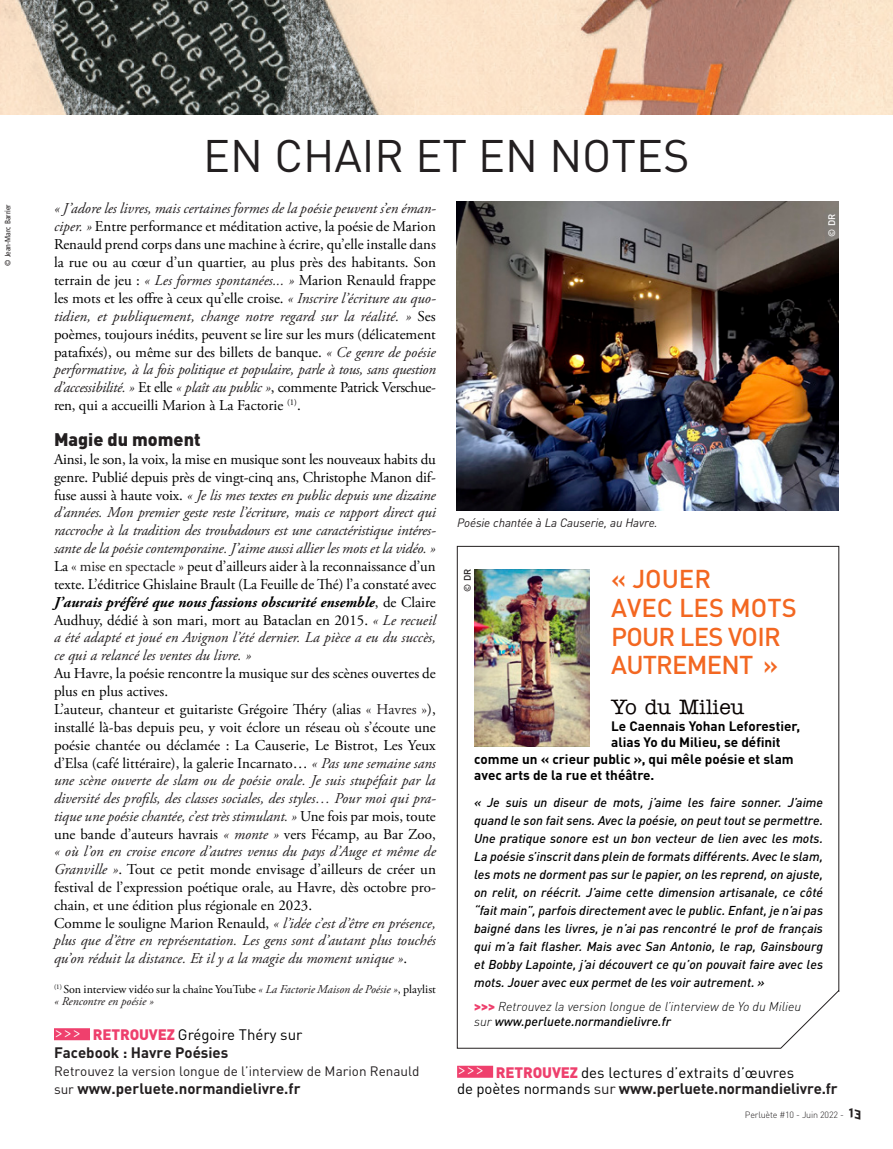
<style>
.page{position:relative;width:893px;height:1149px;background:#fff}
.page>*{position:absolute;margin:0;border:0;box-sizing:border-box;transform-origin:0 0}
.t1{font:45px "FFDIN Pro";color:#231f20}
.t2{font:500 25.5px/28.5px "FFDIN Pro";letter-spacing:-.03em;color:#f36721}
.t3{font:500 21px "American Typewriter";color:#090302}
.t4{font:900 18px "FFDIN Pro";color:#231f20}
.Texte_courant_avec_i{font:15px/17.9px "Adobe Garamond Pro";color:#000;text-align:justify}
.Texte_courant_avec_i-2{font:italic 15px/17.7px "Adobe Garamond Pro";letter-spacing:-.01em;color:#231f20;text-align:justify}
.t5{font:15px/16.5px "FFDIN Pro";color:#000}
.t6{font:700 15px/18px "FFDIN Pro";color:#231f20}
.t7{font:700 13.5px "FFDIN Pro";color:#000}
.t8{font:13.5px "FFDIN Pro";color:#231f20}
.t9{font:italic 500 12.75px/18px "FFDIN Pro";color:#000;text-align:justify}
.t10{font:italic 300 12.75px/15px "FFDIN Pro";color:#000}
.Texte_courant_avec_i-3{font:italic 12px/12px "Adobe Garamond Pro";color:#231f20}
.légendes_2022{font:italic 12px "FFDIN Pro";letter-spacing:-.01em;color:#231f20}
.t11{font:500 9.45px "FFDIN Pro";color:#fff}
.t12{font:500 9.45px "FFDIN Pro";color:#231f20}
.Normal_e{font:300 9px "FFDIN Pro";letter-spacing:-.025em;color:#231f20}
.credit_photo_2022{font:condensed 7.8px "Frutiger";color:#231f20}
.s1{font-style:italic;color:#231f20}
.s2{font-style:normal;color:#000}
.s3{color:#231f20}
.s4{font-weight:700;font-style:italic}
.s5{font-family:"Andale Mono";font-weight:400;color:#fff}
.s6{font-weight:900;color:#ee406d}
.s7{font-weight:400;color:#000}
.s8{font-weight:400;font-size:13.5px}
.s9{font-weight:900;font-style:normal;color:#ee406d}
.s10{font-weight:500}
.s11{font-family:"Andale Mono";color:#fff}
.s12{font-weight:700;color:#231f20}
.s13{font-family:"Minimum Bong Noir";font-weight:400;font-size:21px}
</style>
<div class="page">
<img style="left:0;top:0;width:893px;height:115px">
<div style="left:54px;top:1027px;width:36px;height:12px;background:#ef406d"></div>
<img style="left:457px;top:201px;width:382px;height:309px">
<svg style="left:457px;top:546px;width:382px;height:502px"></svg>
<img style="left:474px;top:569px;width:115px;height:176px">
<div style="left:457px;top:1065px;width:36px;height:12px;background:#ef406d"></div>
<p class="credit_photo_2022" style="left:3px;top:265px;width:62px;rotate:-90deg">© Jean-Marc Barrier</p>
<p class="t1" style="left:203px;top:120px;width:488px">EN CHAIR ET EN NOTES</p>
<p class="Texte_courant_avec_i" style="left:54px;top:199px;width:384px"><span class="s1">« J’adore les livres, mais certaines formes de la poésie peuvent s’en éman&shy;ciper. »</span> Entre performance et méditation active, la poésie de Marion Renauld prend corps dans une machine à écrire, qu’elle installe dans la rue ou au cœur d’un quartier, au plus près des habitants. Son terrain de jeu : <span class="s1">« Les formes spontanées... »</span> Marion Renauld frappe les mots et les offre à ceux qu’elle croise. <span class="s1">« Inscrire l’écriture au quo&shy;tidien, et publiquement, change notre regard sur la réalité. »</span> Ses poèmes, toujours inédits, peuvent se lire sur les murs (délicatement patafixés), ou même sur des billets de banque. <span class="s1">« Ce genre de poésie performative, à la fois politique et populaire, parle à tous, sans question d’accessibilité. »</span> Et elle <span class="s1">« plaît au public »</span>, commente Patrick Verschue&shy;ren, qui a accueilli Marion à La Factorie <sup>(1)</sup>.</p>
<p class="t4" style="left:54px;top:424px;width:148px">Magie du moment</p>
<p class="Texte_courant_avec_i-2" style="left:54px;top:450px;width:383px"><span class="s2">Ainsi, le son, la voix, la mise en musique sont les nouveaux habits du genre. Publié depuis près de vingt-cinq ans, Christophe Manon dif&shy;fuse aussi à haute voix.</span> « Je lis mes textes en public depuis une dizaine d’années. Mon premier geste reste l’écriture, mais ce rapport direct qui raccroche à la tradition des troubadours est une caractéristique intéres&shy;sante de la poésie contemporaine. J’aime aussi allier les mots et la vidéo. »</p>
<p class="Texte_courant_avec_i" style="left:54px;top:557px;width:383px">La <span class="s3">« mise en spectacle »</span> peut d’ailleurs aider à la reconnaissance d’un texte. L’éditrice Ghislaine Brault (La Feuille de Thé) l’a constaté avec <span class="s4">J’aurais préféré que nous fassions obscurité ensemble</span>, de Claire Audhuy, dédié à son mari, mort au Bataclan en 2015. <span class="s1">« Le recueil a été adapté et joué en Avignon l’été dernier. La pièce a eu du succès, ce qui a relancé les ventes du livre. »</span></p>
<p class="Texte_courant_avec_i" style="left:54px;top:664px;width:383px">Au Havre, la poésie rencontre la musique sur des scènes ouvertes de plus en plus actives.</p>
<p class="Texte_courant_avec_i" style="left:54px;top:700px;width:383px">L’auteur, chanteur et guitariste Grégoire Théry (alias <span class="s3">« Havres »</span>), installé là-bas depuis peu, y voit éclore un réseau où s’écoute une poésie chantée ou déclamée : La Causerie, Le Bistrot, Les Yeux d’Elsa (café littéraire), la galerie Incarnato… <span class="s1">« Pas une semaine sans une scène ouverte de slam ou de poésie orale. Je suis stupéfait par la diversité des profils, des classes sociales, des styles… Pour moi qui pra&shy;tique une poésie chantée, c’est très stimulant. »</span> Une fois par mois, toute une bande d’auteurs havrais <span class="s1">« monte »</span> vers Fécamp, au Bar Zoo, <span class="s1">« où l’on en croise encore d’autres venus du pays d’Auge et même de Granville »</span>. Tout ce petit monde envisage d’ailleurs de créer un festival de l’expression poétique orale, au Havre, dès octobre pro&shy;chain, et une édition plus régionale en 2023.</p>
<p class="Texte_courant_avec_i-2" style="left:54px;top:914px;width:383px"><span class="s2">Comme le souligne Marion Renauld,</span> « l’idée c’est d’être en présence, plus que d’être en représentation. Les gens sont d’autant plus touchés qu’on réduit la distance. Et il y a la magie du moment unique »<span class="s2">.</span></p>
<p class="Texte_courant_avec_i-3" style="left:54px;top:983px;width:383px"><sup>(1)</sup> <span class="s2">Son interview vidéo sur la chaîne YouTube</span> « La Factorie Maison de Poésie »<span class="s2">, playlist </span>« Rencontre en poésie »</p>
<p class="t6" style="left:54px;top:1023px;width:250px"><span class="s5">&gt;&gt;&gt;</span> <span class="s6">RETROUVEZ</span> <span class="s7">Grégoire Théry sur<br></span>Facebook : Havre Poésies</p>
<p class="t8" style="left:54px;top:1060px;width:367px">Retrouvez la version longue de l’interview de Marion Renauld</p>
<p class="t6" style="left:54px;top:1077px;width:248px"><span class="s8">sur</span> www.perluete.normandielivre.fr</p>
<p class="t11" style="left:824px;top:237px;width:24px;rotate:-90deg">© DR</p>
<p class="légendes_2022" style="left:457px;top:513px;width:202px">Poésie chantée à La Causerie, au Havre.</p>
<p class="t12" style="left:460px;top:591px;width:24px;rotate:-90deg">© DR</p>
<p class="t2" style="left:611px;top:561px;width:187px">« JOUER<br>AVEC LES MOTS<br>POUR LES VOIR<br>AUTREMENT »</p>
<p class="t3" style="left:611px;top:695px;width:134px">Yo du Milieu</p>
<p class="t7" style="left:611px;top:714px;width:191px">Le Caennais Yohan Leforestier,</p>
<p class="t7" style="left:611px;top:731px;width:171px">alias Yo du Milieu, se définit</p>
<p class="t7" style="left:474px;top:747px;width:321px">comme un « crieur public », qui mêle poésie et slam</p>
<p class="t7" style="left:474px;top:764px;width:182px">avec arts de la rue et théâtre.</p>
<p class="t9" style="left:474px;top:791px;width:350px">« Je suis un diseur de mots, j’aime les faire sonner. J’aime quand le son fait sens. Avec la poésie, on peut tout se permettre.<br>Une pratique sonore est un bon vecteur de lien avec les mots.<br>La poésie s’inscrit dans plein de formats différents. Avec le slam, les mots ne dorment pas sur le papier, on les reprend, on ajuste, on relit, on réécrit. J’aime cette dimension artisanale, ce côté “fait main”, parfois directement avec le public. Enfant, je n’ai pas baigné dans les livres, je n’ai pas rencontré le prof de français qui m’a fait flasher. Mais avec San Antonio, le rap, Gainsbourg et Bobby Lapointe, j’ai découvert ce qu’on pouvait faire avec les mots. Jouer avec eux permet de les voir autrement. »</p>
<p class="t10" style="left:474px;top:997px;width:329px"><span class="s9">&gt;&gt;&gt;</span> Retrouvez la version longue de l’interview de Yo du Milieu sur <span class="s10">www.perluete.normandielivre.fr</span></p>
<p class="t5" style="left:457px;top:1062px;width:382px"><span class="s11">&gt;&gt;&gt;</span> <span class="s6">RETROUVEZ</span> des lectures d’extraits d’œuvres<br>de poètes normands <span class="s3">sur</span> <span class="s12">www.perluete.normandielivre.fr</span></p>
<p class="Normal_e" style="left:745px;top:1107px;width:119px">Perluète #10 - Juin 2022 - <span class="s13">13</span></p>
</div>
